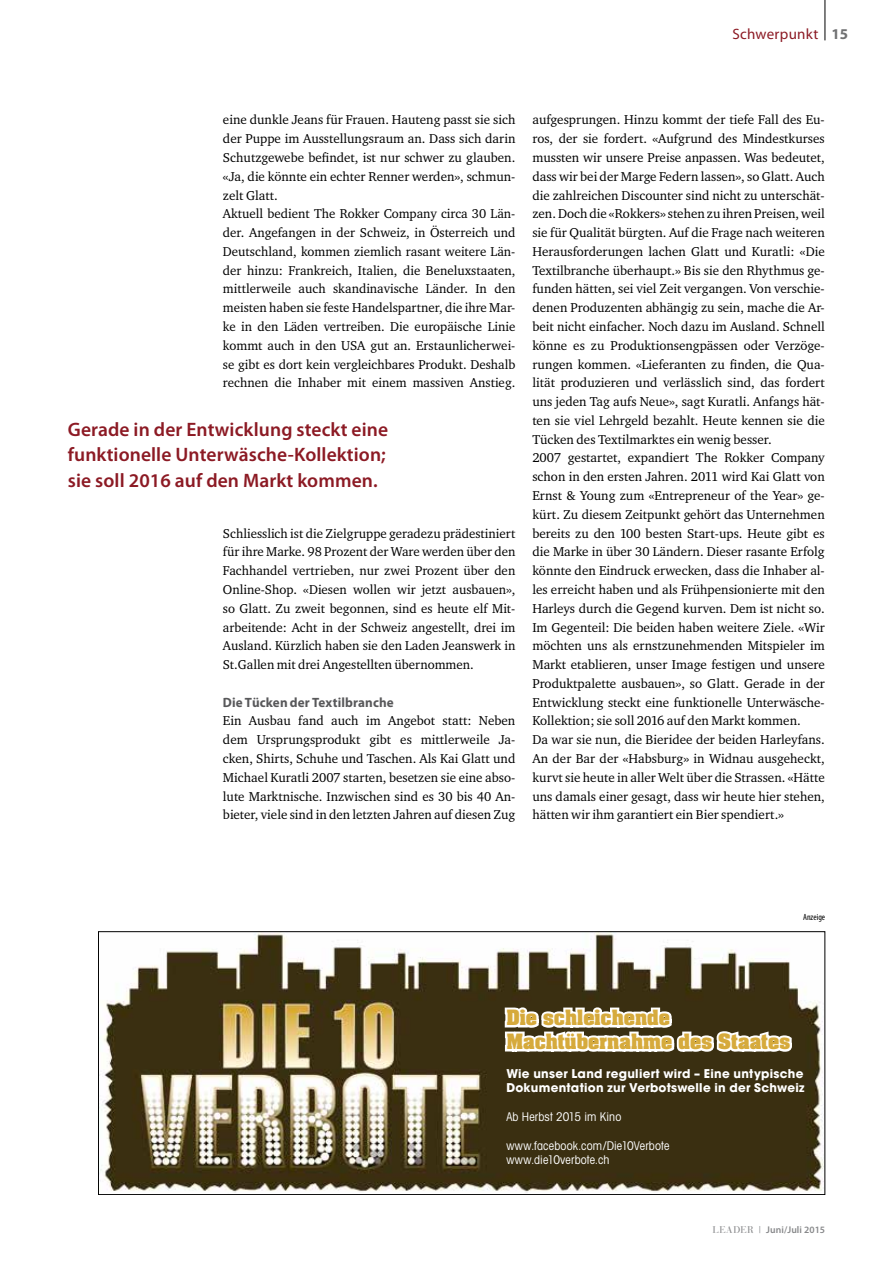
<style>
.page{position:relative;width:893px;height:1263px;background:#fff}
.page>*{position:absolute;margin:0;border:0;box-sizing:border-box;transform-origin:0 0}
.t1{font:600 19.5px/25.5px "Myriad Pro";letter-spacing:.005em;color:#8c1a24;text-align:justify}
.t2{font:700 18px/24px "Aachen";color:#d6aa3c}
.t3{font:15px "Myriad Pro";letter-spacing:.02em;color:#8c1a24}
.t4{font:700 13.5px "Myriad Pro";letter-spacing:.01em;color:#58585a}
.t5{font:13.2px/18.8px "Charter ITC";color:#000}
.t6{font:700 12px/14.4px "Avant Garde";letter-spacing:.02em;color:#fff}
.t7{font:condensed 12px/14.4px "Avant Garde";letter-spacing:.015em;color:#fff}
.t8{font:600 9.75px "Myriad Pro";letter-spacing:.01em;color:#87888a}
.t9{font:condensed 9px "Myriad Pro";color:#000}
.s1{font-weight:700;color:#707172}
.s2{font-family:"Bauer Bodoni";font-weight:400}
</style>
<div class="page">
<hr style="left:825px;top:0;width:1px;height:40px;background:#000">
<img style="left:100px;top:933px;width:723px;height:260px">
<div style="left:98px;top:931px;width:727px;height:264px;border:1px solid #000"></div>
<svg style="left:502px;top:1003px;width:292px;height:74px"></svg>
<p class="t3" style="left:732px;top:25px;width:117px">Schwerpunkt <span class="s1">15</span></p>
<p class="t5" style="left:223px;top:110px;width:294px">eine dunkle Jeans für Frauen. Hauteng passt sie sich der Puppe im Ausstellungsraum an. Dass sich darin Schutzgewebe befindet, ist nur schwer zu glauben. «Ja, die könnte ein echter Renner werden», schmun&shy;zelt Glatt.<br>Aktuell bedient The Rokker Company circa 30 Län&shy;der. Angefangen in der Schweiz, in Österreich und Deutschland, kommen ziemlich rasant weitere Län&shy;der hinzu: Frankreich, Italien, die Beneluxstaaten, mittlerweile auch skandinavische Länder. In den meisten haben sie feste Handelspartner, die ihre Mar&shy;ke in den Läden vertreiben. Die europäische Linie kommt auch in den USA gut an. Erstaunlicherwei&shy;se gibt es dort kein vergleichbares Produkt. Deshalb rechnen die Inhaber mit einem massiven Anstieg.</p>
<h1 class="t1" style="left:68px;top:416px;width:322px">Gerade in der Entwicklung steckt eine funktionelle Unterwäsche-Kollektion; sie soll 2016 auf den Markt kommen.</h1>
<p class="t5" style="left:223px;top:523px;width:294px;text-align:justify">Schliesslich ist die Zielgruppe geradezu prädestiniert für ihre Marke. 98 Prozent der Ware werden über den Fachhandel vertrieben, nur zwei Prozent über den Online-Shop. «Diesen wollen wir jetzt ausbauen», so Glatt. Zu zweit begonnen, sind es heute elf Mit&shy;arbeitende: Acht in der Schweiz angestellt, drei im Ausland. Kürzlich haben sie den Laden Jeanswerk in St.Gallen mit drei Angestellten übernommen.</p>
<p class="t4" style="left:223px;top:693px;width:172px">Die Tücken der Textilbranche</p>
<p class="t5" style="left:223px;top:711px;width:294px;text-align:justify">Ein Ausbau fand auch im Angebot statt: Neben dem Ursprungsprodukt gibt es mittlerweile Ja&shy;cken, Shirts, Schuhe und Taschen. Als Kai Glatt und Michael Kuratli 2007 starten, besetzen sie eine abso&shy;lute Marktnische. Inzwischen sind es 30 bis 40 An&shy;bieter, viele sind in den letzten Jahren auf diesen Zug</p>
<p class="t5" style="left:532px;top:110px;width:294px">aufgesprungen. Hinzu kommt der tiefe Fall des Eu&shy;ros, der sie fordert. «Aufgrund des Mindestkurses mussten wir unsere Preise anpassen. Was bedeutet, dass wir bei der Marge Federn lassen», so Glatt. Auch die zahlreichen Discounter sind nicht zu unterschät&shy;zen. Doch die «Rokkers» stehen zu ihren Preisen, weil sie für Qualität bürgten. Auf die Frage nach weiteren Herausforderungen lachen Glatt und Kuratli: «Die Textilbranche überhaupt.» Bis sie den Rhythmus ge&shy;funden hätten, sei viel Zeit vergangen. Von verschie&shy;denen Produzenten abhängig zu sein, mache die Ar&shy;beit nicht einfacher. Noch dazu im Ausland. Schnell könne es zu Produktionsengpässen oder Verzöge&shy;rungen kommen. «Lieferanten zu finden, die Qua&shy;lität produzieren und verlässlich sind, das fordert uns jeden Tag aufs Neue», sagt Kuratli. Anfangs hät&shy;ten sie viel Lehrgeld bezahlt. Heute kennen sie die Tücken des Textilmarktes ein wenig besser.<br>2007 gestartet, expandiert The Rokker Company schon in den ersten Jahren. 2011 wird Kai Glatt von Ernst &amp; Young zum «Entrepreneur of the Year» ge&shy;kürt. Zu diesem Zeitpunkt gehört das Unternehmen bereits zu den 100 besten Start-ups. Heute gibt es die Marke in über 30 Ländern. Dieser rasante Erfolg könnte den Eindruck erwecken, dass die Inhaber al&shy;les erreicht haben und als Frühpensionierte mit den Harleys durch die Gegend kurven. Dem ist nicht so.<br>Im Gegenteil: Die beiden haben weitere Ziele. «Wir möchten uns als ernstzunehmenden Mitspieler im Markt etablieren, unser Image festigen und unsere Produktpalette ausbauen», so Glatt. Gerade in der Entwicklung steckt eine funktionelle Unterwäsche-Kollektion; sie soll 2016 auf den Markt kommen.<br>Da war sie nun, die Bieridee der beiden Harleyfans.<br>An der Bar der «Habsburg» in Widnau ausgeheckt, kurvt sie heute in aller Welt über die Strassen. «Hätte uns damals einer gesagt, dass wir heute hier stehen, hätten wir ihm garantiert ein Bier spendiert.»</p>
<p class="t9" style="left:803px;top:911px;width:24px">Anzeige</p>
<h2 class="t2" style="left:506px;top:1005px;width:285px">Die schleichende<br>Machtübernahme des Staates</h2>
<p class="t6" style="left:506px;top:1066px;width:300px">Wie unser Land reguliert wird – Eine untypische<br>Dokumentation zur Verbotswelle in der Schweiz</p>
<p class="t7" style="left:506px;top:1109px;width:117px">Ab Herbst 2015 im Kino</p>
<p class="t7" style="left:506px;top:1138px;width:165px">www.facebook.com/Die10Verbote www.die10verbote.ch</p>
<p class="t8" style="left:713px;top:1223px;width:114px"><span class="s2">LEADER |</span> Juni/Juli 2015</p>
</div>
